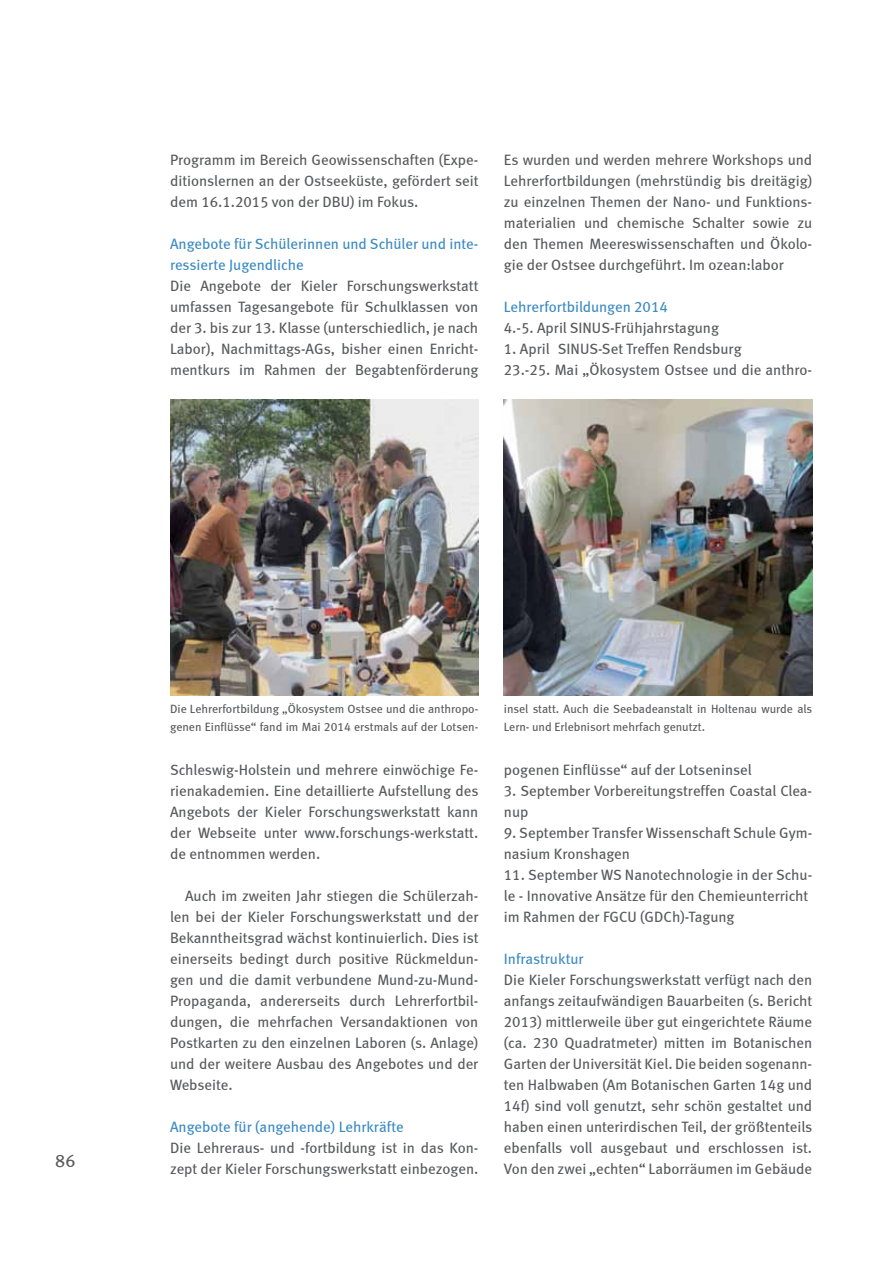
<style>
.page{position:relative;width:893px;height:1263px;background:#fff}
.page>*{position:absolute;margin:0;border:0;box-sizing:border-box;transform-origin:0 0}
.t1{font:18px "Meta Book LF";color:#58595b}
.t2{font:15px/21px "Meta Book LF";color:#58595b;text-align:justify}
.t3{font:15px/21px "Meta Book LF";color:#3b8ac2}
.t4{font:12px/18px "Meta Book LF";color:#58595b}
</style>
<div class="page">
<img style="left:170px;top:400px;width:308px;height:295px">
<img style="left:504px;top:400px;width:308px;height:295px">
<p class="t2" style="left:170px;top:149px;width:310px">Programm im Bereich Geowissenschaften (Expe&shy;ditionslernen an der Ostseeküste, gefördert seit dem 16.1.2015 von der DBU) im Fokus.</p>
<p class="t3" style="left:170px;top:233px;width:310px">Angebote für Schülerinnen und Schüler und inte&shy;ressierte Jugendliche</p>
<p class="t2" style="left:170px;top:275px;width:310px">Die Angebote der Kieler Forschungswerkstatt umfassen Tagesangebote für Schulklassen von der 3. bis zur 13. Klasse (unterschiedlich, je nach Labor), Nachmittags-AGs, bisher einen Enricht&shy;mentkurs im Rahmen der Begabtenförderung</p>
<p class="t2" style="left:504px;top:149px;width:310px">Es wurden und werden mehrere Workshops und Lehrerfortbildungen (mehrstündig bis dreitägig) zu einzelnen Themen der Nano- und Funktions&shy;materialien und chemische Schalter sowie zu den Themen Meereswissenschaften und Ökolo&shy;gie der Ostsee durchgeführt. Im ozean:labor</p>
<p class="t3" style="left:504px;top:296px;width:165px">Lehrerfortbildungen 2014</p>
<p class="t2" style="left:504px;top:317px;width:217px">4.-5. April SINUS-Frühjahrstagung</p>
<p class="t2" style="left:504px;top:338px;width:310px">1. April SINUS-Set Treffen Rendsburg<br>23.-25. Mai „Ökosystem Ostsee und die anthro-</p>
<p class="t1" style="left:55px;top:1150px;width:22px">86</p>
<p class="t4" style="left:170px;top:700px;width:310px">Die Lehrerfortbildung „Ökosystem Ostsee und die anthropo&shy;genen Einflüsse“ fand im Mai 2014 erstmals auf der Lotsen-</p>
<p class="t4" style="left:504px;top:700px;width:310px">insel statt. Auch die Seebadeanstalt in Holtenau wurde als<br>Lern- und Erlebnisort mehrfach genutzt.</p>
<p class="t2" style="left:170px;top:758px;width:310px">Schleswig-Holstein und mehrere einwöchige Fe&shy;rienakademien. Eine detaillierte Aufstellung des Angebots der Kieler Forschungswerkstatt kann der Webseite unter www.forschungs-werkstatt. de entnommen werden.</p>
<p class="t2" style="left:170px;top:884px;width:310px;text-indent:15px">Auch im zweiten Jahr stiegen die Schülerzah&shy;len bei der Kieler Forschungswerkstatt und der Bekanntheitsgrad wächst kontinuierlich. Dies ist einerseits bedingt durch positive Rückmeldun&shy;gen und die damit verbundene Mund-zu-Mund-Propaganda, andererseits durch Lehrerfortbil&shy;dungen, die mehrfachen Versandaktionen von Postkarten zu den einzelnen Laboren (s. Anlage) und der weitere Ausbau des Angebotes und der Webseite.</p>
<p class="t3" style="left:170px;top:1115px;width:235px">Angebote für (angehende) Lehrkräfte</p>
<p class="t2" style="left:170px;top:1136px;width:310px">Die Lehreraus- und -fortbildung ist in das Kon&shy;zept der Kieler Forschungswerkstatt einbezogen.</p>
<p class="t2" style="left:504px;top:758px;width:249px">pogenen Einflüsse“ auf der Lotseninsel</p>
<p class="t2" style="left:504px;top:779px;width:310px">3. September Vorbereitungstreffen Coastal Clea&shy;nup</p>
<p class="t2" style="left:504px;top:821px;width:310px">9. September Transfer Wissenschaft Schule Gym&shy;nasium Kronshagen</p>
<p class="t2" style="left:504px;top:863px;width:310px;text-align:left">11. September WS Nanotechnologie in der Schu&shy;le - Innovative Ansätze für den Chemieunterricht im Rahmen der FGCU (GDCh)-Tagung</p>
<p class="t3" style="left:504px;top:947px;width:81px">Infrastruktur</p>
<p class="t2" style="left:504px;top:968px;width:310px">Die Kieler Forschungswerkstatt verfügt nach den anfangs zeitaufwändigen Bauarbeiten (s. Bericht 2013) mittlerweile über gut eingerichtete Räume (ca. 230 Quadratmeter) mitten im Botanischen Garten der Universität Kiel. Die beiden sogenann&shy;ten Halbwaben (Am Botanischen Garten 14g und 14f) sind voll genutzt, sehr schön gestaltet und haben einen unterirdischen Teil, der größtenteils ebenfalls voll ausgebaut und erschlossen ist.<br>Von den zwei „echten“ Laborräumen im Gebäude</p>
</div>
